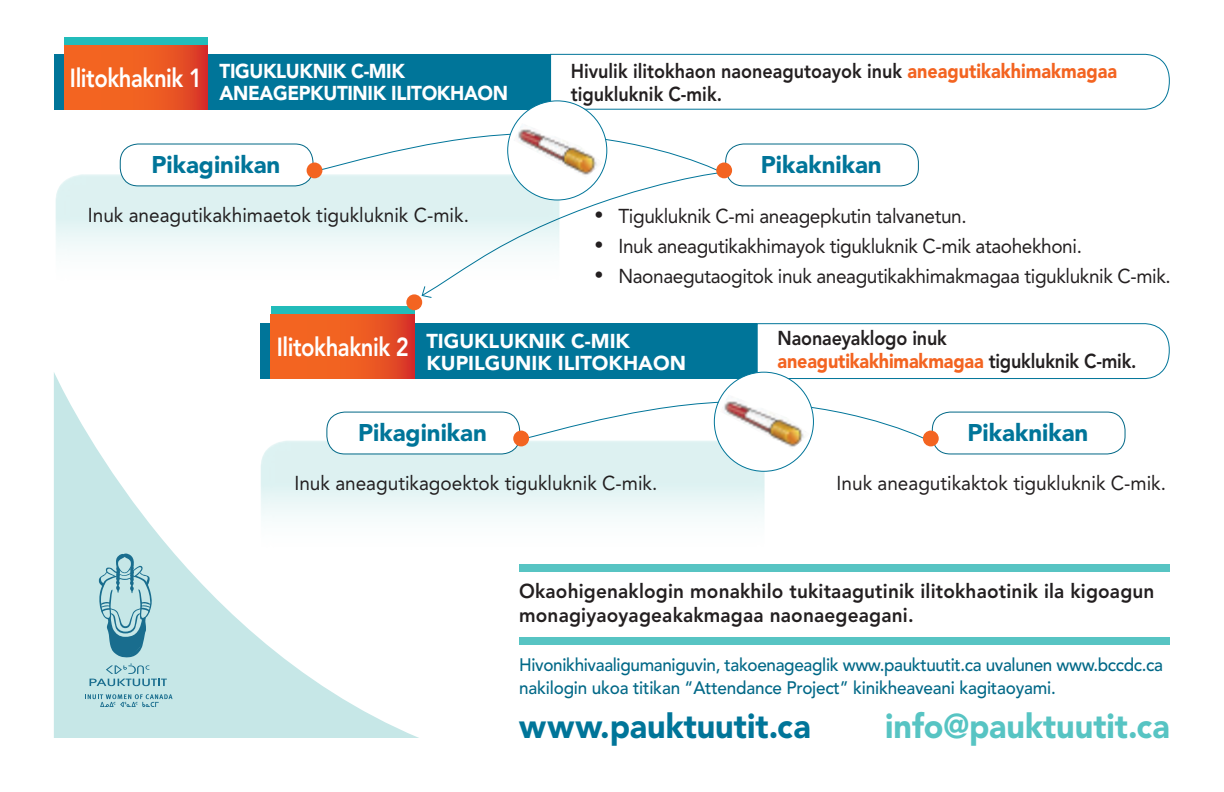
<style>
.page{position:relative;width:1224px;height:792px;background:#fff}
.page>*{position:absolute;margin:0;border:0;box-sizing:border-box;transform-origin:0 0}
.t1{font:900 34px "Avenir LT Std";color:#57c4c3;scale:.95 1}
.t2{font:900 34px "Avenir LT Std";color:#007599;scale:.95 1}
.t3{font:800 26px "Avenir LT Std";letter-spacing:-.02em;color:#fff;scale:.85 1}
.t4{font:900 24px "Avenir LT Std";color:#007599}
.t5{font:20px "Avenir LT Std";letter-spacing:-.02em;color:#231f20;scale:.95 1}
.t6{font:20px "Avenir LT Std";color:#231f20;scale:.95 1}
.t7{font:800 20px/24px "Avenir LT Std";letter-spacing:.01em;color:#231f20;scale:.95 1}
.t8{font:800 20px/22.4px "Avenir LT Std";letter-spacing:.01em;color:#231f20;scale:.9 1}
.t9{font:800 20px/22.4px "Avenir LT Std";letter-spacing:-.01em;color:#231f20;scale:.9 1}
.t10{font:900 20px/22px "Avenir LT Std";letter-spacing:-.02em;color:#fff;scale:.94 1}
.t11{font:900 20px/22px "Avenir LT Std";color:#fff}
.t12{font:500 18px/23px "Avenir LT Std";letter-spacing:-.02em;color:#006887;scale:.95 1}
.s1{font-weight:900;color:#f36421}
.s2{font-size:18px}
</style>
<div class="page">
<svg style="left:56px;top:174px;width:255px;height:78px;fill:#ddf2f2"></svg>
<svg style="left:419px;top:443px;width:346px;height:75px;fill:#ddf2f2"></svg>
<svg style="left:518px;top:399px;width:415px;height:44px"></svg>
<div style="left:120px;top:144px;width:193px;height:42px;background:#fff;border-radius:18px"></div>
<div style="left:120px;top:144px;width:193px;height:42px;border:1px solid #006887;border-radius:18px"></div>
<div style="left:307px;top:163px;width:15px;height:15px;background:#f36421;border-radius:50%"></div>
<div style="left:327px;top:412px;width:193px;height:42px;background:#fff;border-radius:18px"></div>
<div style="left:326px;top:412px;width:194px;height:42px;border:1px solid #006887;border-radius:18px"></div>
<div style="left:513px;top:431px;width:16px;height:15px;background:#f36421;border-radius:50%"></div>
<div style="left:932px;top:412px;width:194px;height:42px;border:1px solid #006887;border-radius:18px"></div>
<div style="left:923px;top:431px;width:16px;height:15px;background:#f36421;border-radius:50%"></div>
<svg style="left:550px;top:53px;width:620px;height:57px"></svg>
<svg style="left:757px;top:323px;width:413px;height:57px"></svg>
<svg style="left:54px;top:372px;width:365px;height:366px"></svg>
<div style="left:519px;top:637px;width:651px;height:8px;background:#57c4c3"></div>
<div style="left:519px;top:564px;width:651px;height:8px;background:#57c4c3"></div>
<svg style="left:311px;top:131px;width:415px;height:168px"></svg>
<div style="left:725px;top:144px;width:194px;height:42px;border:1px solid #006887;border-radius:18px"></div>
<div style="left:716px;top:163px;width:16px;height:15px;background:#f36421;border-radius:50%"></div>
<svg style="left:90px;top:664px;width:77px;height:22px;background:#a6d0d6"></svg>
<svg style="left:99px;top:554px;width:53px;height:104px;background:#91c2cc"></svg>
<svg style="left:85px;top:694px;width:88px;height:13px"></svg>
<div style="left:64px;top:37px;width:144px;height:53px;background:#22bcba"></div>
<div style="left:54px;top:54px;width:496px;height:56px;background:#007599"></div>
<svg style="left:64px;top:45px;width:144px;height:64px;background:#ec5922"></svg>
<div style="left:508px;top:101px;width:99px;height:99px;background:#fff;border-radius:50%"></div>
<img style="left:513px;top:123px;width:90px;height:55px">
<div style="left:271px;top:307px;width:144px;height:53px;background:#22bcba"></div>
<div style="left:261px;top:323px;width:496px;height:56px;background:#007599"></div>
<svg style="left:271px;top:315px;width:144px;height:64px;background:#ec5922"></svg>
<div style="left:714px;top:372px;width:99px;height:99px;background:#fff;border-radius:50%"></div>
<img style="left:720px;top:394px;width:90px;height:55px">
<div style="left:406px;top:294px;width:16px;height:16px;background:#f36421;border-radius:50%"></div>
<h2 class="t3" style="left:70px;top:62px;width:157px">Ilitokhaknik 1</h2>
<p class="t10" style="left:220px;top:60px;width:309px">TIGUKLUKNIK C-MIK<br>ANEAGEPKUTINIK ILITOKHAON</p>
<p class="t8" style="left:571px;top:60px;width:609px">Hivulik ilitokhaon naoneagutoayok inuk <span class="s1">aneagutikakhimakmagaa </span>tigukluknik C-mik.</p>
<p class="t4" style="left:151px;top:150px;width:130px">Pikaginikan</p>
<p class="t4" style="left:761px;top:150px;width:122px">Pikaknikan</p>
<p class="t6" style="left:88px;top:203px;width:403px">Inuk aneagutikakhimaetok tigukluknik C-mik.</p>
<p class="t5" style="left:594px;top:205px;width:393px"><span class="s2">•</span> Tigukluknik C-mi aneagepkutin talvanetun.</p>
<p class="t5" style="left:594px;top:235px;width:515px"><span class="s2">•</span> Inuk aneagutikakhimayok tigukluknik C-mik ataohekhoni.</p>
<p class="t5" style="left:594px;top:264px;width:608px"><span class="s2">•</span> Naonaegutaogitok inuk aneagutikakhimakmagaa tigukluknik C-mik.</p>
<h2 class="t3" style="left:277px;top:331px;width:157px">Ilitokhaknik 2</h2>
<p class="t11" style="left:426px;top:330px;width:261px">TIGUKLUKNIK C-MIK<br>KUPILGUNIK ILITOKHAON</p>
<p class="t9" style="left:778px;top:327px;width:400px">Naonaeyaklogo inuk <span class="s1">aneagutikakhimakmagaa</span> tigukluknik C-mik.</p>
<p class="t4" style="left:358px;top:419px;width:130px">Pikaginikan</p>
<p class="t4" style="left:967px;top:419px;width:122px">Pikaknikan</p>
<p class="t6" style="left:294px;top:471px;width:383px">Inuk aneagutikagoektok tigukluknik C-mik.</p>
<p class="t6" style="left:837px;top:471px;width:348px">Inuk aneagutikaktok tigukluknik C-mik.</p>
<p class="t7" style="left:519px;top:579px;width:670px">Okaohigenaklogin monakhilo tukitaagutinik ilitokhaotinik ila kigoagun monagiyaoyageakakmagaa naonaegeagani.</p>
<p class="t12" style="left:519px;top:653px;width:679px">Hivonikhivaaligumaniguvin, takoenageaglik www.pauktuutit.ca uvalunen www.bccdc.ca nakilogin ukoa titikan “Attendance Project” kinikheaveani kagitaoyami.</p>
<h1 class="t2" style="left:519px;top:705px;width:309px">www.pauktuutit.ca</h1>
<h1 class="t1" style="left:885px;top:705px;width:301px">info@pauktuutit.ca</h1>
</div>
